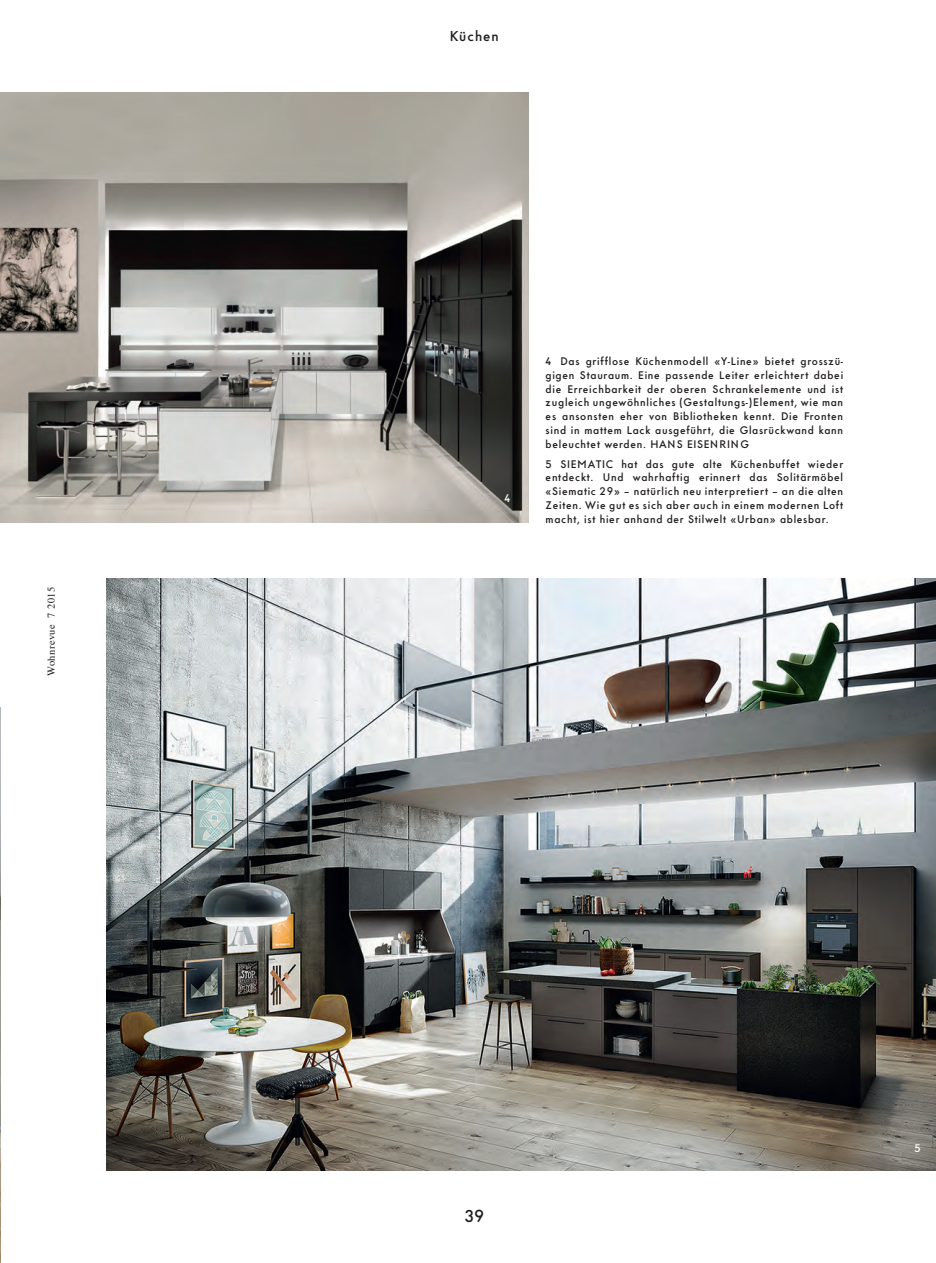
<style>
.page{position:relative;width:936px;height:1263px;background:#fff}
.page>*{position:absolute;margin:0;border:0;box-sizing:border-box;transform-origin:0 0}
.t1{font:18px "Urdorf PRL";color:#231f20}
.t2{font:15px "Urdorf PRL";letter-spacing:.06em;color:#231f20}
.t3{font:11.55px/13.8px "Urdorf PRL";letter-spacing:.06em;color:#231f20;text-align:justify}
.t4{font:11.55px "Urdorf PRL";color:#fff}
.t5{font:10.5px "Times";letter-spacing:.04em;color:#231f20}
</style>
<div class="page">
<img style="left:0;top:707px;width:1px;height:555px">
<img style="left:0;top:93px;width:528px;height:430px">
<img style="left:107px;top:578px;width:828px;height:592px">
<p class="t5" style="left:42px;top:676px;width:90px;rotate:-90deg">Wohnrevue 7 2015</p>
<p class="t2" style="left:450px;top:27px;width:50px">Küchen</p>
<p class="t4" style="left:504px;top:491px;width:7px">4</p>
<p class="t3" style="left:545px;top:354px;width:299px">4 Das grifflose Küchenmodell «Y-Line» bietet grosszü&shy;gigen Stauraum. Eine passende Leiter erleichtert dabei die Erreichbarkeit der oberen Schrankelemente und ist zugleich ungewöhnliches (Gestaltungs-)Element, wie man es ansonsten eher von Bibliotheken kennt. Die Fronten sind in mattem Lack ausgeführt, die Glasrückwand kann beleuchtet werden. Hanse</p>
<p class="t3" style="left:545px;top:434px;width:299px;line-height:19.8px;text-indent:148px">ise nring<br>5 siematic hat das gute alte Küchenbuffet wieder</p>
<p class="t3" style="left:545px;top:471px;width:299px">entdeckt. Und wahrhaftig erinnert das Solitärmöbel «Siematic 29» – natürlich neu interpretiert – an die alten Zeiten. Wie gut es sich aber auch in einem modernen Loft macht, ist hier anhand der Stilwelt «Urban» ablesbar.</p>
<p class="t1" style="left:464px;top:1205px;width:21px">39</p>
<p class="t4" style="left:914px;top:1141px;width:8px">5</p>
</div>
